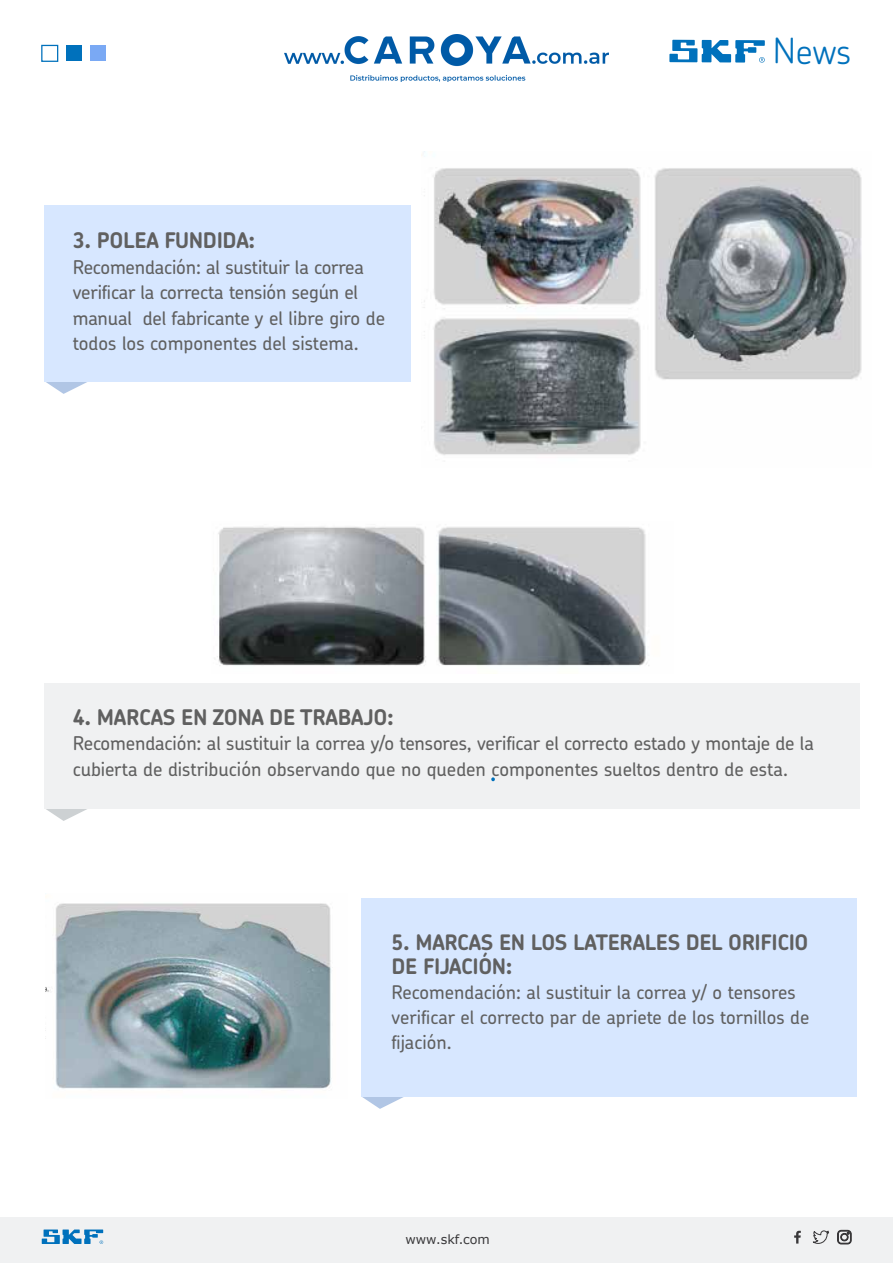
<style>
.page{position:relative;width:893px;height:1263px;background:#fff}
.page>*{position:absolute;margin:0;border:0;box-sizing:border-box;transform-origin:0 0}
.t1{font:300 34.65px "SKF Chevin OT";color:#0071bc}
.t2{font:700 21.6px "SKF Chevin OT";letter-spacing:-.02em;color:#606060}
.t3{font:700 21.3px/23.9px "SKF Chevin OT";letter-spacing:-.02em;color:#606060}
.t4{font:500 19.05px/25.3px "SKF Chevin OT";letter-spacing:-.005em;color:#606060}
.t5{font:500 18.9px/25.2px "SKF Chevin OT";color:#606060}
.t6{font:12.75px "Verdana";color:#39383a}
</style>
<div class="page">
<svg style="left:669px;top:40px;width:96px;height:23px"></svg>
<div style="left:41px;top:45px;width:17px;height:17px;border:1px solid #0071bc"></div>
<div style="left:66px;top:45px;width:16px;height:16px;background:#0071bc"></div>
<div style="left:90px;top:45px;width:16px;height:16px;background:#7aa9f4"></div>
<div style="left:0;top:1217px;width:893px;height:46px;background:#f0f1f2"></div>
<svg style="left:42px;top:1229px;width:61px;height:15px"></svg>
<svg style="left:837px;top:1230px;width:14px;height:14px"></svg>
<svg style="left:813px;top:1230px;width:16px;height:14px"></svg>
<svg style="left:794px;top:1231px;width:7px;height:12px"></svg>
<svg style="left:45px;top:808px;width:645px;height:13px"></svg>
<div style="left:45px;top:683px;width:815px;height:125px;background:#f0f1f2"></div>
<svg style="left:45px;top:381px;width:361px;height:13px"></svg>
<div style="left:45px;top:205px;width:366px;height:176px;background:#d7e7ff"></div>
<svg style="left:491px;top:777px;width:4px;height:4px"></svg>
<img style="left:421px;top:155px;width:441px;height:300px">
<img style="left:214px;top:526px;width:435px;height:140px">
<svg style="left:361px;top:1096px;width:493px;height:13px"></svg>
<div style="left:361px;top:898px;width:495px;height:198px;background:#d7e7ff"></div>
<img style="left:46px;top:903px;width:285px;height:186px">
<img style="left:284px;top:34px;width:324px;height:48px">
<p class="t2" style="left:73px;top:220px;width:184px">3. POLEA FUNDIDA:</p>
<p class="t4" style="left:73px;top:252px;width:314px">Recomendación: al sustituir la correa verificar la correcta tensión según el manual del fabricante y el libre giro de todos los componentes del sistema.</p>
<h1 class="t1" style="left:773px;top:19px;width:80px">News</h1>
<p class="t2" style="left:73px;top:697px;width:323px">4. MARCAS EN ZONA DE TRABAJO:</p>
<p class="t4" style="left:73px;top:728px;width:743px">Recomendación: al sustituir la correa y/o tensores, verificar el correcto estado y montaje de la cubierta de distribución observando que no queden componentes sueltos dentro de esta.</p>
<p class="t3" style="left:392px;top:929px;width:418px">5. MARCAS EN LOS LATERALES DEL ORIFICIO<br>DE FIJACIÓN:</p>
<p class="t5" style="left:392px;top:977px;width:419px">Recomendación: al sustituir la correa y/ o tensores verificar el correcto par de apriete de los tornillos de fijación.</p>
<p class="t6" style="left:405px;top:1231px;width:86px">www.skf.com</p>
</div>
